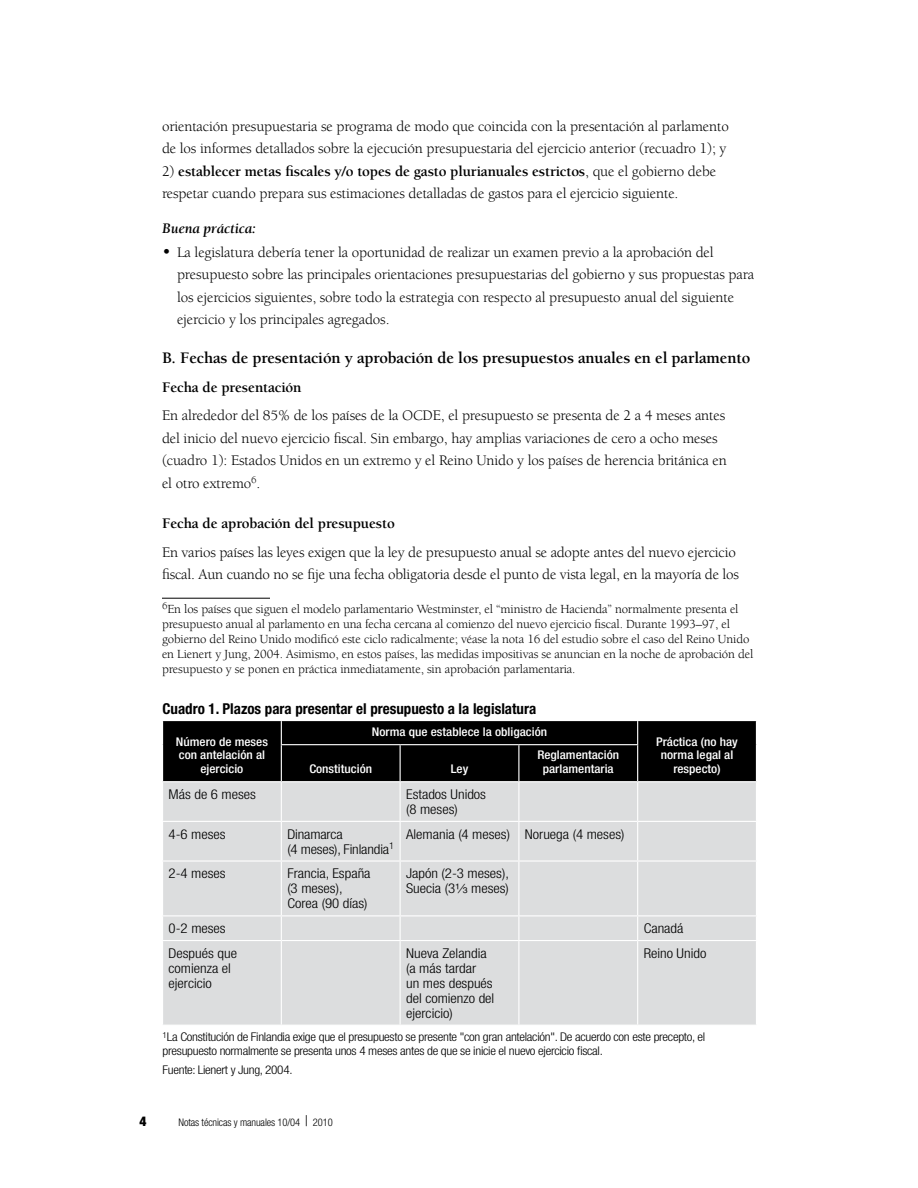
<style>
.page{position:relative;width:918px;height:1188px;background:#fff}
.page>*{position:absolute;margin:0;border:0;box-sizing:border-box;transform-origin:0 0}
.t1{font:700 16.5px "Berkeley Std";letter-spacing:-.01em;color:#000}
.t2{font:15px/22.5px "Berkeley Std";letter-spacing:-.01em;color:#000}
.t3{font:700 condensed 15px "Helvetica Neue LT Std";color:#000}
.t4{font:700 15px "Berkeley Std";letter-spacing:-.01em;color:#000}
.t5{font:italic 700 15px "Berkeley Std";letter-spacing:-.01em;color:#000}
.t6{font:300 condensed 13.5px/15px "Helvetica Neue LT Std";color:#000;scale:1.1 1}
.t7{font:900 condensed 13.5px "Helvetica Neue LT Std";color:#000}
.t8{font:12.75px/15px "Berkeley Std";letter-spacing:-.01em;color:#000}
.t9{font:300 condensed 12px/13.5px "Helvetica Neue LT Std";letter-spacing:-.02em;color:#000;scale:1.1 1}
.t10{font:500 condensed 12px/13.5px "Helvetica Neue LT Std";color:#fff;text-align:center;scale:1.1 1}
.t11{font:300 condensed 10.5px "Helvetica Neue LT Std";letter-spacing:-.01em;color:#000}
.s1{font-weight:700}
.s2{font-size:18px}
.s3{font-family:"Frac Sans";font-weight:400;font-stretch:normal}
.s4{font-size:15px}
</style>
<div class="page">
<hr style="left:162px;top:598px;width:108px;height:1px;background:#000">
<div style="left:163px;top:782px;width:593px;height:243px;background:#dcddde"></div>
<div style="left:162px;top:721px;width:595px;height:60px;background:#000"></div>
<hr style="left:756px;top:745px;width:1px;height:36px;background:#fff">
<hr style="left:281px;top:744px;width:119px;height:1px;background:#fff">
<hr style="left:281px;top:745px;width:1px;height:36px;background:#fff">
<hr style="left:400px;top:744px;width:119px;height:1px;background:#fff">
<hr style="left:400px;top:745px;width:1px;height:36px;background:#fff">
<hr style="left:519px;top:744px;width:119px;height:1px;background:#fff">
<hr style="left:518px;top:745px;width:1px;height:36px;background:#fff">
<hr style="left:637px;top:745px;width:1px;height:36px;background:#fff">
<hr style="left:281px;top:782px;width:1px;height:39px;background:#fff">
<hr style="left:400px;top:782px;width:1px;height:39px;background:#fff">
<hr style="left:518px;top:782px;width:1px;height:39px;background:#fff">
<hr style="left:637px;top:782px;width:1px;height:39px;background:#fff">
<hr style="left:162px;top:821px;width:119px;height:1px;background:#fff">
<hr style="left:281px;top:821px;width:119px;height:1px;background:#fff">
<hr style="left:281px;top:822px;width:1px;height:38px;background:#fff">
<hr style="left:400px;top:821px;width:119px;height:1px;background:#fff">
<hr style="left:400px;top:822px;width:1px;height:38px;background:#fff">
<hr style="left:519px;top:821px;width:119px;height:1px;background:#fff">
<hr style="left:518px;top:822px;width:1px;height:38px;background:#fff">
<hr style="left:638px;top:821px;width:119px;height:1px;background:#fff">
<hr style="left:637px;top:822px;width:1px;height:38px;background:#fff">
<hr style="left:162px;top:860px;width:119px;height:2px;background:#fff">
<hr style="left:281px;top:860px;width:119px;height:2px;background:#fff">
<hr style="left:281px;top:862px;width:1px;height:53px;background:#fff">
<hr style="left:400px;top:860px;width:119px;height:2px;background:#fff">
<hr style="left:400px;top:862px;width:1px;height:53px;background:#fff">
<hr style="left:519px;top:860px;width:119px;height:2px;background:#fff">
<hr style="left:518px;top:862px;width:1px;height:53px;background:#fff">
<hr style="left:638px;top:860px;width:119px;height:2px;background:#fff">
<hr style="left:637px;top:862px;width:1px;height:53px;background:#fff">
<hr style="left:162px;top:915px;width:119px;height:1px;background:#fff">
<hr style="left:281px;top:915px;width:119px;height:1px;background:#fff">
<svg style="left:281px;top:916px;width:1px;height:24px"></svg>
<hr style="left:400px;top:915px;width:119px;height:1px;background:#fff">
<svg style="left:400px;top:916px;width:1px;height:24px"></svg>
<hr style="left:519px;top:915px;width:119px;height:1px;background:#fff">
<svg style="left:518px;top:916px;width:1px;height:24px"></svg>
<hr style="left:638px;top:915px;width:119px;height:1px;background:#fff">
<svg style="left:637px;top:916px;width:1px;height:24px"></svg>
<hr style="left:162px;top:940px;width:119px;height:1px;background:#fff">
<hr style="left:281px;top:940px;width:119px;height:1px;background:#fff">
<hr style="left:281px;top:941px;width:1px;height:84px;background:#fff">
<hr style="left:400px;top:940px;width:119px;height:1px;background:#fff">
<hr style="left:400px;top:941px;width:1px;height:84px;background:#fff">
<hr style="left:519px;top:940px;width:119px;height:1px;background:#fff">
<hr style="left:518px;top:941px;width:1px;height:84px;background:#fff">
<hr style="left:638px;top:940px;width:119px;height:1px;background:#fff">
<hr style="left:637px;top:941px;width:1px;height:84px;background:#fff">
<p class="t2" style="left:162px;top:115px;width:568px">orientación presupuestaria se programa de modo que coincida con la presentación al parlamento de los informes detallados sobre la ejecución presupuestaria del ejercicio anterior (recuadro 1); y</p>
<p class="t2" style="left:162px;top:160px;width:556px">2) <span class="s1">establecer metas fiscales y/o topes de gasto plurianuales estrictos</span>, que el gobierno debe respetar cuando prepara sus estimaciones detalladas de gastos para el ejercicio siguiente.</p>
<p class="t5" style="left:162px;top:220px;width:96px">Buena práctica:</p>
<p class="t2" style="left:177px;top:241px;width:579px;text-indent:-15px"><span class="s2">•</span> La legislatura debería tener la oportunidad de realizar un examen previo a la aprobación del presupuesto sobre las principales orientaciones presupuestarias del gobierno y sus propuestas para los ejercicios siguientes, sobre todo la estrategia con respecto al presupuesto anual del siguiente ejercicio y los principales agregados.</p>
<p class="t1" style="left:162px;top:349px;width:590px">B. Fechas de presentación y aprobación de los presupuestos anuales en el parlamento</p>
<p class="t4" style="left:162px;top:379px;width:141px">Fecha de presentación</p>
<p class="t2" style="left:162px;top:404px;width:566px">En alrededor del 85% de los países de la OCDE, el presupuesto se presenta de 2 a 4 meses antes del inicio del nuevo ejercicio fiscal. Sin embargo, hay amplias variaciones de cero a ocho meses (cuadro 1): Estados Unidos en un extremo y el Reino Unido y los países de herencia británica en el otro extremo<sup>6</sup>.</p>
<p class="t4" style="left:162px;top:515px;width:234px">Fecha de aprobación del presupuesto</p>
<p class="t2" style="left:162px;top:541px;width:579px">En varios países las leyes exigen que la ley de presupuesto anual se adopte antes del nuevo ejercicio fiscal. Aun cuando no se fije una fecha obligatoria desde el punto de vista legal, en la mayoría de los</p>
<p class="t8" style="left:162px;top:602px;width:593px"><sup>6</sup>En los países que siguen el modelo parlamentario Westminster, el “ministro de Hacienda” normalmente presenta el presupuesto anual al parlamento en una fecha cercana al comienzo del nuevo ejercicio fiscal. Durante 1993–97, el gobierno del Reino Unido modificó este ciclo radicalmente; véase la nota 16 del estudio sobre el caso del Reino Unido en Lienert y Jung, 2004. Asimismo, en estos países, las medidas impositivas se anuncian en la noche de aprobación del presupuesto y se ponen en práctica inmediatamente, sin aprobación parlamentaria.</p>
<p class="t3" style="left:163px;top:699px;width:375px">Cuadro 1. Plazos para presentar el presupuesto a la legislatura</p>
<p class="t10" style="left:176px;top:735px;width:85px">Número de meses con antelación al ejercicio</p>
<p class="t10" style="left:372px;top:725px;width:161px">Norma que establece la obligación</p>
<p class="t10" style="left:656px;top:735px;width:76px">Práctica (no hay norma legal al</p>
<p class="t10" style="left:537px;top:748px;width:76px">Reglamentación parlamentaria</p>
<p class="t10" style="left:309px;top:762px;width:59px">Constitución</p>
<p class="t10" style="left:451px;top:762px;width:17px">Ley</p>
<p class="t10" style="left:673px;top:762px;width:45px">respecto)</p>
<p class="t6" style="left:169px;top:787px;width:81px">Más de 6 meses</p>
<p class="t6" style="left:406px;top:787px;width:74px">Estados Unidos (8 meses)</p>
<p class="t6" style="left:169px;top:826px;width:53px">4-6 meses</p>
<p class="t6" style="left:287px;top:826px;width:99px">Dinamarca<br>(4 meses), Finlandia<sup>1</sup></p>
<p class="t6" style="left:406px;top:826px;width:200px">Alemania (4 meses) Noruega (4 meses)</p>
<p class="t6" style="left:169px;top:866px;width:53px">2-4 meses</p>
<p class="t6" style="left:287px;top:866px;width:77px">Francia, España (3 meses),<br>Corea (90 días)</p>
<p class="t6" style="left:406px;top:866px;width:95px">Japón (2-3 meses),<br>Suecia (3<span class="s3">!/3</span> meses)</p>
<p class="t6" style="left:169px;top:921px;width:53px">0-2 meses</p>
<p class="t6" style="left:644px;top:921px;width:38px">Canadá</p>
<p class="t6" style="left:169px;top:945px;width:64px">Después que comienza el ejercicio</p>
<p class="t6" style="left:406px;top:945px;width:82px">Nueva Zelandia (a más tardar<br>un mes después del comienzo del ejercicio)</p>
<p class="t6" style="left:644px;top:945px;width:58px">Reino Unido</p>
<p class="t9" style="left:163px;top:1030px;width:495px"><sup>1</sup>La Constitución de Finlandia exige que el presupuesto se presente "con gran antelación". De acuerdo con este precepto, el presupuesto normalmente se presenta unos 4 meses antes de que se inicie el nuevo ejercicio fiscal.</p>
<p class="t9" style="left:163px;top:1063px;width:120px">Fuente: Lienert y Jung, 2004.</p>
<p class="t7" style="left:140px;top:1113px;width:9px">4</p>
<p class="t11" style="left:178px;top:1116px;width:156px">Notas técnicas y manuales 10/04 <span class="s4">|</span> 2010</p>
</div>
